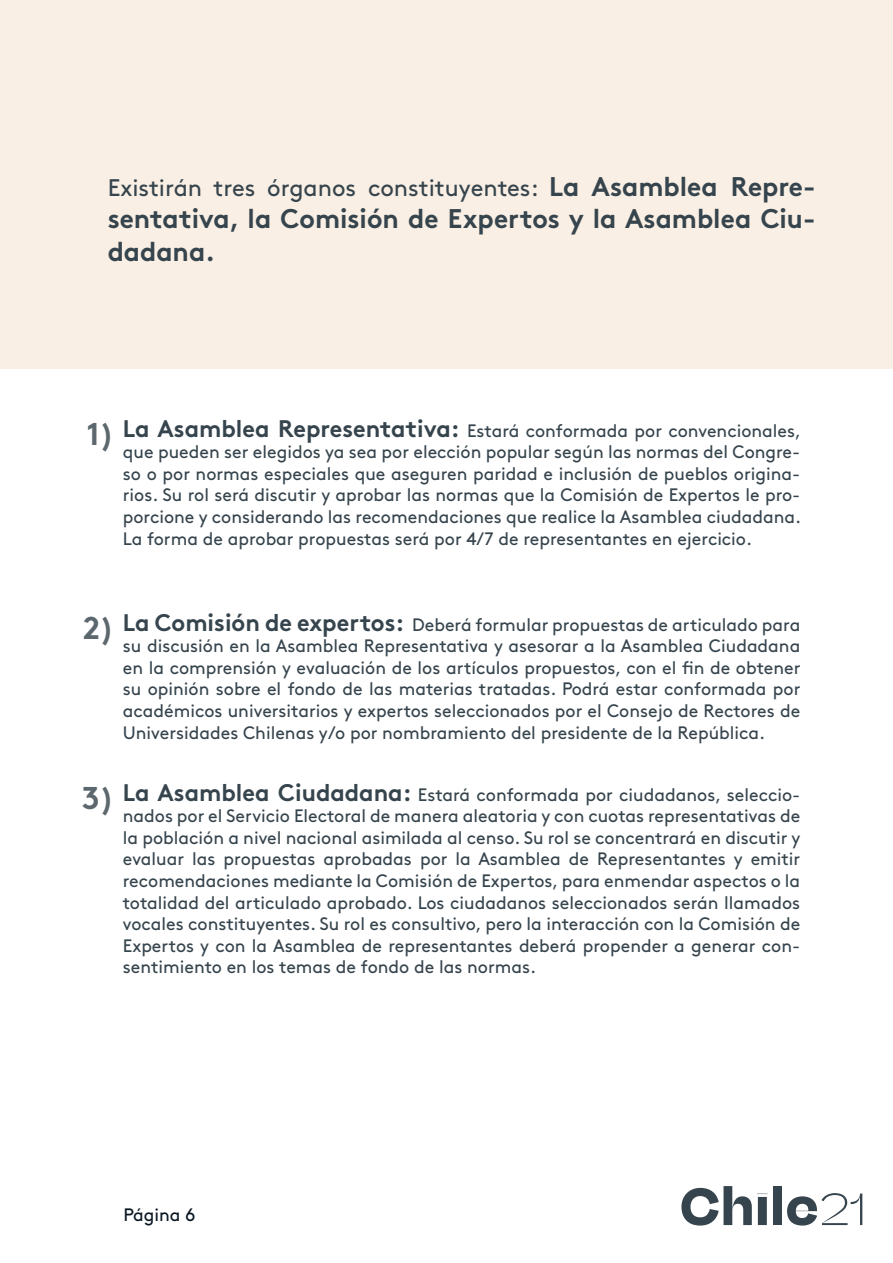
<style>
.page{position:relative;width:893px;height:1263px;background:#fff}
.page>*{position:absolute;margin:0;border:0;box-sizing:border-box;transform-origin:0 0}
.t1{font:700 31.5px "Brown";color:#5c686d}
.t2{font:700 27px/32.4px "Brown";color:#36444d}
.t3{font:24px "Brown";color:#36444d}
.t4{font:18px/21.6px "Brown";color:#36444d;text-align:justify}
.t5{font:18px "Brown";color:#0a1622}
.s1{font-weight:700;font-size:27px}
.s2{font-weight:700;font-size:24px}
</style>
<div class="page">
<div style="left:0;top:0;width:893px;height:369px;background:#f9efe4"></div>
<svg style="left:681px;top:1186px;width:87px;height:39px"></svg>
<div style="left:773px;top:1186px;width:9px;height:39px;background:#36444d"></div>
<svg style="left:787px;top:1193px;width:75px;height:32px"></svg>
<h3 class="t3" style="left:108px;top:169px;width:709px">Existirán tres órganos constituyentes: <span class="s1">La Asamblea Repre-</span></h3>
<h2 class="t2" style="left:108px;top:200px;width:709px">sentativa, la Comisión de Expertos y la Asamblea Ciu&shy;dadana.</h2>
<h1 class="t1" style="left:87px;top:409px;width:29px">1)</h1>
<p class="t4" style="left:123px;top:418px;width:680px"><span class="s2">La Asamblea Representativa:</span> Estará conformada por convencionales, que pueden ser elegidos ya sea por elección popular según las normas del Congre&shy;so o por normas especiales que aseguren paridad e inclusión de pueblos origina&shy;rios. Su rol será discutir y aprobar las normas que la Comisión de Expertos le pro&shy;porcione y considerando las recomendaciones que realice la Asamblea ciudadana.<br>La forma de aprobar propuestas será por 4/7 de representantes en ejercicio.</p>
<h1 class="t1" style="left:83px;top:603px;width:33px">2)</h1>
<p class="t4" style="left:123px;top:612px;width:679px"><span class="s2">La Comisión de expertos:</span> Deberá formular propuestas de articulado para su discusión en la Asamblea Representativa y asesorar a la Asamblea Ciudadana en la comprensión y evaluación de los artículos propuestos, con el fin de obtener su opinión sobre el fondo de las materias tratadas. Podrá estar conformada por académicos universitarios y expertos seleccionados por el Consejo de Rectores de Universidades Chilenas y/o por nombramiento del presidente de la República.</p>
<h1 class="t1" style="left:82px;top:773px;width:34px">3)</h1>
<p class="t4" style="left:123px;top:782px;width:679px"><span class="s2">La Asamblea Ciudadana:</span> Estará conformada por ciudadanos, seleccio&shy;nados por el Servicio Electoral de manera aleatoria y con cuotas representativas de la población a nivel nacional asimilada al censo. Su rol se concentrará en discutir y evaluar las propuestas aprobadas por la Asamblea de Representantes y emitir recomendaciones mediante la Comisión de Expertos, para enmendar aspectos o la totalidad del articulado aprobado. Los ciudadanos seleccionados serán llamados vocales constituyentes. Su rol es consultivo, pero la interacción con la Comisión de Expertos y con la Asamblea de representantes deberá propender a generar con&shy;sentimiento en los temas de fondo de las normas.</p>
<p class="t5" style="left:123px;top:1201px;width:74px">Página 6</p>
</div>
